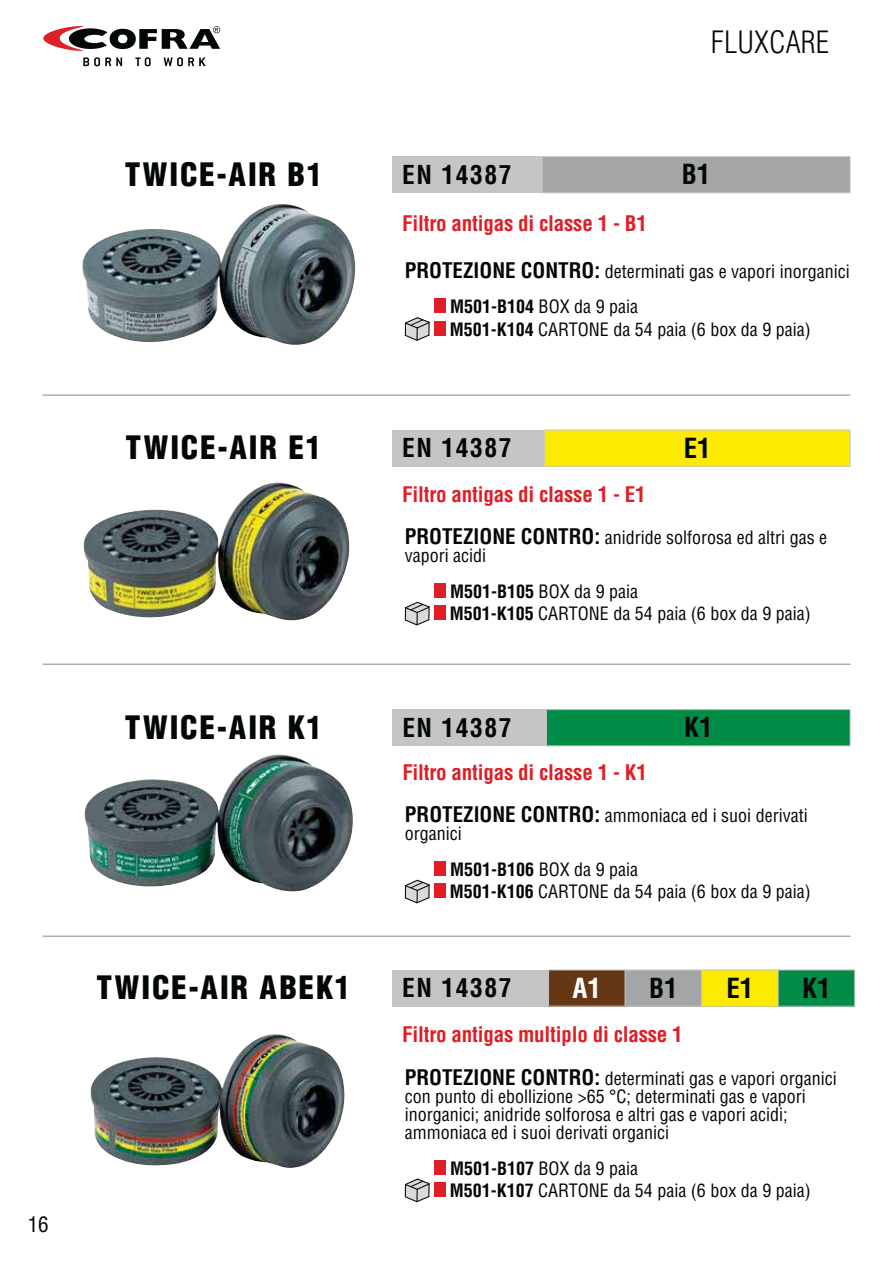
<style>
.page{position:relative;width:893px;height:1263px;background:#fff}
.page>*{position:absolute;margin:0;border:0;box-sizing:border-box;transform-origin:0 0}
.t1{font:900 condensed 31.5px "Helvetica LT Std";letter-spacing:.055em;color:#030806}
.t2{font:300 condensed 30px "Helvetica LT Std";color:#030806}
.t3{font:700 condensed 27px "Helvetica LT Std";color:#030806}
.t4{font:700 condensed 27px "Helvetica LT Std";color:#fff}
.t5{font:700 condensed 25.5px "Helvetica LT Std";letter-spacing:.06em;color:#030806}
.t6{font:700 condensed 21px "Helvetica LT Std";letter-spacing:-.01em;color:#e01e26}
.t7{font:condensed 21px "Helvetica LT Std";color:#030806}
.t8{font:condensed 18px/18px "Helvetica LT Std";color:#030806}
.s1{font-weight:700;font-size:21px}
.s2{font-weight:700}
</style>
<div class="page">
<svg style="left:43px;top:26px;width:177px;height:25px"></svg>
<svg style="left:83px;top:57px;width:39px;height:9px"></svg>
<svg style="left:135px;top:57px;width:16px;height:9px"></svg>
<svg style="left:164px;top:57px;width:42px;height:9px"></svg>
<div style="left:392px;top:156px;width:150px;height:37px;background:#c5c5c6"></div>
<div style="left:542px;top:156px;width:308px;height:37px;background:#a4a5a7"></div>
<hr style="left:542px;top:157px;width:1px;height:35px;background:#c5c5c6">
<hr style="left:542px;top:156px;width:308px;height:1px;background:#cacbcc">
<hr style="left:850px;top:157px;width:1px;height:35px;background:#c5c5c6">
<hr style="left:542px;top:192px;width:308px;height:1px;background:#c5c5c6">
<img style="left:82px;top:204px;width:274px;height:141px">
<div style="left:435px;top:298px;width:11px;height:15px;background:#e01e26"></div>
<svg style="left:404px;top:317px;width:26px;height:24px"></svg>
<div style="left:434px;top:321px;width:11px;height:15px;background:#e01e26"></div>
<div style="left:392px;top:430px;width:152px;height:36px;background:#c5c5c6"></div>
<div style="left:544px;top:430px;width:306px;height:36px;background:#fceb00"></div>
<hr style="left:544px;top:430px;width:306px;height:1px;background:#c5c5c6">
<hr style="left:544px;top:430px;width:1px;height:36px;background:#c5c5c6">
<hr style="left:850px;top:430px;width:1px;height:36px;background:#c5c5c6">
<hr style="left:544px;top:466px;width:306px;height:1px;background:#c5c5c6">
<img style="left:83px;top:483px;width:267px;height:138px">
<div style="left:435px;top:583px;width:11px;height:15px;background:#e01e26"></div>
<svg style="left:404px;top:601px;width:26px;height:25px"></svg>
<div style="left:434px;top:605px;width:11px;height:15px;background:#e01e26"></div>
<div style="left:392px;top:710px;width:154px;height:36px;background:#c5c5c6"></div>
<div style="left:546px;top:710px;width:304px;height:36px;background:#008c46"></div>
<hr style="left:546px;top:709px;width:304px;height:1px;background:#c5c5c6">
<hr style="left:546px;top:710px;width:1px;height:35px;background:#c5c5c6">
<hr style="left:850px;top:710px;width:1px;height:35px;background:#c5c5c6">
<hr style="left:546px;top:745px;width:304px;height:1px;background:#c5c5c6">
<img style="left:84px;top:754px;width:269px;height:138px">
<div style="left:435px;top:861px;width:11px;height:15px;background:#e01e26"></div>
<svg style="left:404px;top:879px;width:26px;height:25px"></svg>
<div style="left:434px;top:883px;width:11px;height:15px;background:#e01e26"></div>
<div style="left:392px;top:970px;width:157px;height:36px;background:#c5c5c6"></div>
<div style="left:549px;top:970px;width:76px;height:36px;background:#653714"></div>
<div style="left:625px;top:970px;width:77px;height:36px;background:#a4a5a7"></div>
<div style="left:702px;top:970px;width:76px;height:36px;background:#fceb00"></div>
<div style="left:778px;top:970px;width:77px;height:36px;background:#008c46"></div>
<hr style="left:778px;top:969px;width:77px;height:1px;background:#c5c5c6">
<hr style="left:854px;top:970px;width:1px;height:36px;background:#c5c5c6">
<hr style="left:778px;top:1006px;width:77px;height:1px;background:#c5c5c6">
<hr style="left:701px;top:969px;width:77px;height:1px;background:#c5c5c6">
<hr style="left:778px;top:970px;width:1px;height:36px;background:#c5c5c6">
<hr style="left:702px;top:1006px;width:76px;height:1px;background:#c5c5c6">
<hr style="left:625px;top:969px;width:76px;height:1px;background:#cacbcc">
<hr style="left:701px;top:970px;width:1px;height:36px;background:#c5c5c6">
<hr style="left:625px;top:1006px;width:77px;height:1px;background:#c5c5c6">
<hr style="left:548px;top:969px;width:77px;height:1px;background:#cacbcc">
<hr style="left:548px;top:970px;width:1px;height:36px;background:#cacbcc">
<hr style="left:625px;top:970px;width:1px;height:36px;background:#cacbcc">
<hr style="left:548px;top:1006px;width:77px;height:1px;background:#cacbcc">
<img style="left:90px;top:1034px;width:255px;height:134px">
<div style="left:435px;top:1160px;width:11px;height:15px;background:#e01e26"></div>
<svg style="left:404px;top:1178px;width:26px;height:25px"></svg>
<div style="left:434px;top:1182px;width:11px;height:15px;background:#e01e26"></div>
<hr style="left:42px;top:394px;width:808px;height:2px;background:#afb0b2">
<hr style="left:42px;top:663px;width:808px;height:2px;background:#afb0b2">
<hr style="left:42px;top:935px;width:808px;height:2px;background:#afb0b2">
<p class="t7" style="left:28px;top:1217px;width:23px">16</p>
<h2 class="t2" style="left:711px;top:25px;width:120px">FLUXCARE</h2>
<h1 class="t1" style="left:125px;top:163px;width:199px">TWICE-AIR B1</h1>
<h3 class="t5" style="left:402px;top:166px;width:111px">EN 14387</h3>
<h3 class="t3" style="left:682px;top:165px;width:30px">B1</h3>
<p class="t6" style="left:402px;top:216px;width:246px">Filtro antigas di classe 1 - B1</p>
<p class="t8" style="left:450px;top:256px;width:401px;line-height:35.5px;text-indent:-45px"><span class="s1">PROTEZIONE CONTRO:</span> determinati gas e vapori inorganici<br><span class="s2">M501-B104</span> BOX da 9 paia</p>
<p class="t8" style="left:450px;top:322px;width:363px"><span class="s2">M501-K104</span> CARTONE da 54 paia (6 box da 9 paia)</p>
<h1 class="t1" style="left:126px;top:437px;width:198px">TWICE-AIR E1</h1>
<h3 class="t5" style="left:402px;top:439px;width:111px">EN 14387</h3>
<h3 class="t3" style="left:684px;top:439px;width:28px">E1</h3>
<p class="t6" style="left:402px;top:487px;width:245px">Filtro antigas di classe 1 - E1</p>
<p class="t8" style="left:405px;top:531px;width:424px"><span class="s1">PROTEZIONE CONTRO:</span> anidride solforosa ed altri gas e vapori acidi</p>
<p class="t8" style="left:450px;top:583px;width:363px;line-height:22.2px"><span class="s2">M501-B105</span> BOX da 9 paia<br><span class="s2">M501-K105</span> CARTONE da 54 paia (6 box da 9 paia)</p>
<h1 class="t1" style="left:125px;top:717px;width:199px">TWICE-AIR K1</h1>
<h3 class="t5" style="left:402px;top:719px;width:111px">EN 14387</h3>
<h3 class="t3" style="left:684px;top:718px;width:30px">K1</h3>
<p class="t6" style="left:402px;top:765px;width:246px">Filtro antigas di classe 1 - K1</p>
<p class="t8" style="left:405px;top:809px;width:404px"><span class="s1">PROTEZIONE CONTRO:</span> ammoniaca ed i suoi derivati organici</p>
<p class="t8" style="left:450px;top:861px;width:363px;line-height:22.2px"><span class="s2">M501-B106</span> BOX da 9 paia<br><span class="s2">M501-K106</span> CARTONE da 54 paia (6 box da 9 paia)</p>
<h1 class="t1" style="left:97px;top:977px;width:255px">TWICE-AIR ABEK1</h1>
<h3 class="t5" style="left:402px;top:979px;width:111px">EN 14387</h3>
<h3 class="t4" style="left:573px;top:978px;width:30px">A1</h3>
<h3 class="t3" style="left:649px;top:978px;width:30px">B1</h3>
<h3 class="t3" style="left:726px;top:978px;width:28px">E1</h3>
<h3 class="t3" style="left:802px;top:978px;width:30px">K1</h3>
<p class="t6" style="left:402px;top:1027px;width:282px">Filtro antigas multiplo di classe 1</p>
<p class="t8" style="left:405px;top:1072px;width:433px"><span class="s1">PROTEZIONE CONTRO:</span> determinati gas e vapori organici con punto di ebollizione &gt;65 °C; determinati gas e vapori inorganici; anidride solforosa e altri gas e vapori acidi; ammoniaca ed i suoi derivati organici</p>
<p class="t8" style="left:450px;top:1159px;width:363px;line-height:22.2px"><span class="s2">M501-B107</span> BOX da 9 paia<br><span class="s2">M501-K107</span> CARTONE da 54 paia (6 box da 9 paia)</p>
</div>
